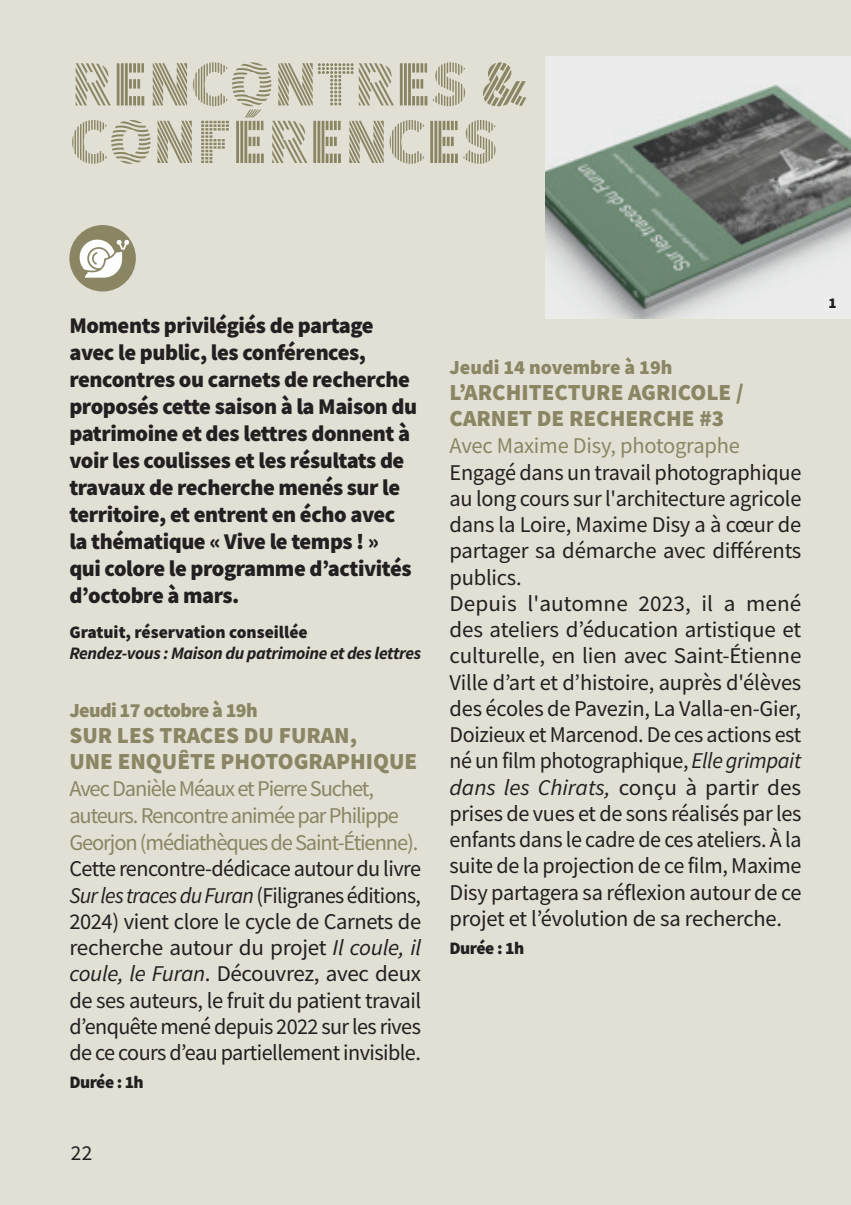
<style>
.page{position:relative;width:851px;height:1205px;background:#fff}
.page>*{position:absolute;margin:0;border:0;box-sizing:border-box;transform-origin:0 0}
.t1{font:65px/57.5px "Source Sans Pro DISPLAY";color:#8a8664}
.t2{font:900 23px/26.2px "Source Sans Pro";color:#8a8664}
.t3{font:22.5px/26.2px "Source Sans Pro";letter-spacing:-.015em;color:#231f20;text-align:justify}
.t4{font:900 22.5px/27px "Source Sans Pro";letter-spacing:-.02em;color:#231f20}
.t5{font:22.5px/27px "Source Sans Pro";letter-spacing:-.05em;color:#8a8664}
.t6{font:22.5px "Source Sans Pro";letter-spacing:-.01em;color:#8a8664}
.t7{font:21.25px "Source Sans Pro";color:#231f20}
.t8{font:900 20px "Source Sans Pro";letter-spacing:-.01em;color:#8a8664}
.t9{font:900 20px "Source Sans Pro";letter-spacing:-.03em;color:#8a8664}
.t10{font:900 17.5px "Source Sans Pro";color:#231f20}
.t11{font:italic 700 17.5px "Source Sans Pro";letter-spacing:-.02em;color:#231f20}
.t12{font:900 15px "Source Sans Pro";color:#231f20}
.s1{font-style:italic}
</style>
<div class="page">
<div style="left:0;top:0;width:850px;height:1205px;background:#e2dfd5"></div>
<img style="left:545px;top:57px;width:305px;height:261px">
<div style="left:69px;top:225px;width:67px;height:66px;background:#8a8664;border-radius:50%"></div>
<svg style="left:79px;top:237px;width:50px;height:41px"></svg>
<h1 class="t1" style="left:71px;top:57px;width:457px">RENCONTRES &amp;<br>CONFÉRENCES</h1>
<p class="t4" style="left:69px;top:311px;width:349px">Moments privilégiés de partage avec le public, les conférences, rencontres ou carnets de recherche proposés cette saison à la Maison du patrimoine et des lettres donnent à voir les coulisses et les résultats de travaux de recherche menés sur le territoire, et entrent en écho avec la thématique « Vive le temps ! »<br>qui colore le programme d’activités d’octobre à mars.</p>
<p class="t10" style="left:69px;top:620px;width:240px">Gratuit, réservation conseillée</p>
<p class="t11" style="left:69px;top:641px;width:353px">Rendez-vous : Maison du patrimoine et des lettres</p>
<p class="t9" style="left:69px;top:696px;width:190px">Jeudi 17 octobre à 19h</p>
<p class="t2" style="left:69px;top:722px;width:349px">SUR LES TRACES DU FURAN,<br>UNE ENQUÊTE PHOTOGRAPHIQUE</p>
<p class="t5" style="left:69px;top:775px;width:350px">Avec Danièle Méaux et Pierre Suchet, auteurs. Rencontre animée par Philippe<br>Georjon (médiathèques de Saint-Étienne).</p>
<p class="t3" style="left:69px;top:855px;width:353px">Cette rencontre-dédicace autour du livre <span class="s1">Sur les traces du Furan</span> (Filigranes éditions, 2024) vient clore le cycle de Carnets de recherche autour du projet <span class="s1">Il coule, il coule, le Furan</span>. Découvrez, avec deux de ses auteurs, le fruit du patient travail d’enquête mené depuis 2022 sur les rives de ce cours d’eau partiellement invisible.</p>
<p class="t10" style="left:69px;top:1070px;width:76px">Durée : 1h</p>
<p class="t7" style="left:71px;top:1139px;width:23px">22</p>
<p class="t8" style="left:449px;top:353px;width:224px">Jeudi 14 novembre à 19h</p>
<p class="t2" style="left:449px;top:379px;width:295px">L’ARCHITECTURE AGRICOLE /<br>CARNET DE RECHERCHE #3</p>
<p class="t6" style="left:449px;top:431px;width:292px">Avec Maxime Disy, photographe</p>
<p class="t3" style="left:449px;top:459px;width:353px;text-align:left">Engagé dans un travail photographique au long cours sur l'architecture agricole dans la Loire, Maxime Disy a à cœur de partager sa démarche avec différents publics.<br>Depuis l'automne 2023, il a mené des ateliers d’éducation artistique et culturelle, en lien avec Saint-Étienne Ville d’art et d’histoire, auprès d'élèves des écoles de Pavezin, La Valla-en-Gier, Doizieux et Marcenod. De ces actions est né un film photographique, <span class="s1">Elle grimpait dans les Chirats,</span> conçu à partir des prises de vues et de sons réalisés par les enfants dans le cadre de ces ateliers. À la suite de la projection de ce film, Maxime Disy partagera sa réflexion autour de ce projet et l’évolution de sa recherche.</p>
<p class="t10" style="left:449px;top:936px;width:76px">Durée : 1h</p>
<p class="t12" style="left:828px;top:292px;width:10px">1</p>
</div>
